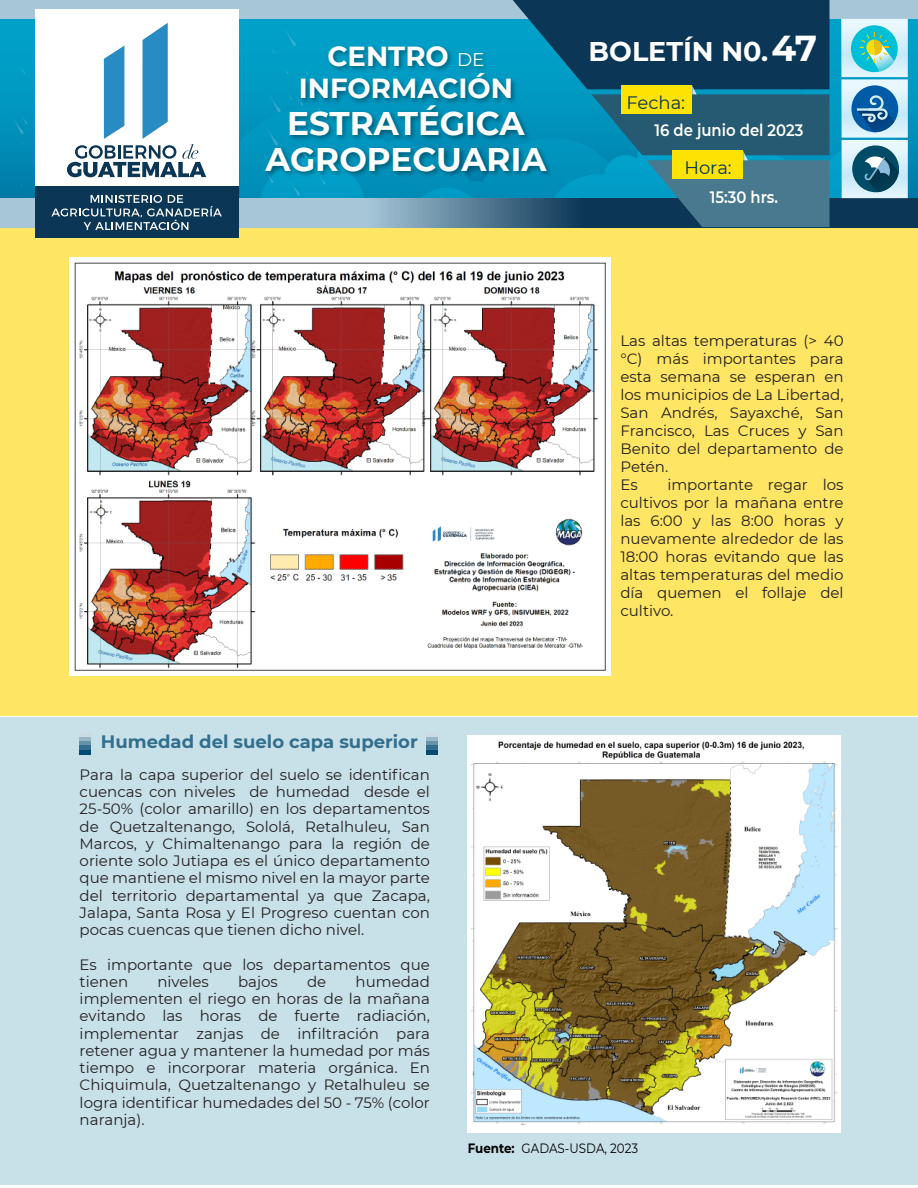
<style>
.page{position:relative;width:918px;height:1188px;background:#fff}
.page>*{position:absolute;margin:0;border:0;box-sizing:border-box;transform-origin:0 0}
.t1{font:700 32.7px "Montserrat";color:#fff}
.t2{font:700 27.6px/32.4px "Montserrat";color:#fff;text-align:center}
.t3{font:700 27px "Montserrat";color:#fff}
.t4{font:700 18px "Montserrat";color:#336e8e}
.t5{font:18px "Montserrat";color:#0a3656}
.t6{font:600 16.5px "Montserrat";color:#fff;scale:.9 1}
.t7{font:15px/17.2px "Montserrat";color:#231f20;text-align:justify}
.t8{font:13.5px "Montserrat";color:#000;scale:.88 1}
.s1{font-weight:400;font-size:18.3px}
.s2{font-size:36px}
.s3{font-weight:700}
</style>
<div class="page">
<div style="left:0;top:216px;width:918px;height:500px;background:#ffe564"></div>
<div style="left:0;top:718px;width:918px;height:467px;background:#c8e1e8"></div>
<hr style="left:79px;top:733px;width:11px;height:4px;background:#ccdbe2">
<div style="left:79px;top:737px;width:11px;height:5px;background:#99b6c6"></div>
<svg style="left:79px;top:742px;width:11px;height:4px"></svg>
<hr style="left:79px;top:746px;width:11px;height:4px;background:#336e8e">
<hr style="left:79px;top:750px;width:11px;height:4px;background:#004a73">
<hr style="left:426px;top:733px;width:11px;height:4px;background:#ccdbe2">
<div style="left:426px;top:737px;width:11px;height:5px;background:#99b6c6"></div>
<svg style="left:426px;top:742px;width:11px;height:4px"></svg>
<hr style="left:426px;top:746px;width:11px;height:4px;background:#336e8e">
<hr style="left:426px;top:750px;width:11px;height:4px;background:#004a73">
<img style="left:70px;top:258px;width:541px;height:418px">
<svg style="left:0;top:19px;width:918px;height:179px;background:#0594bd"></svg>
<div style="left:0;top:0;width:918px;height:19px;background:#a7c7d8"></div>
<svg style="left:34px;top:29px;width:1px;height:21px"></svg>
<svg style="left:31px;top:158px;width:4px;height:13px"></svg>
<svg style="left:19px;top:181px;width:3px;height:5px"></svg>
<svg style="left:20px;top:66px;width:5px;height:8px"></svg>
<svg style="left:32px;top:94px;width:3px;height:12px"></svg>
<svg style="left:11px;top:113px;width:16px;height:32px"></svg>
<svg style="left:0;top:198px;width:918px;height:29px;background:#6f93a9"></svg>
<div style="left:35px;top:9px;width:203px;height:216px;background:#fff"></div>
<div style="left:35px;top:187px;width:203px;height:51px;background:#0b3656"></div>
<svg style="left:51px;top:195px;width:171px;height:35px"></svg>
<svg style="left:67px;top:23px;width:139px;height:154px"></svg>
<svg style="left:899px;top:19px;width:9px;height:58px"></svg>
<svg style="left:899px;top:79px;width:9px;height:59px"></svg>
<svg style="left:899px;top:140px;width:9px;height:58px"></svg>
<svg style="left:240px;top:0;width:659px;height:227px;background:#257f9b"></svg>
<div style="left:673px;top:151px;width:70px;height:28px;background:#fce303"></div>
<img style="left:467px;top:735px;width:374px;height:397px">
<h2 class="t2" style="left:299px;top:39px;width:215px">CENTRO <span class="s1">DE<br></span>INFORMACIÓN</h2>
<h1 class="t1" style="left:287px;top:99px;width:239px">ESTRATÉGICA</h1>
<h1 class="t1" style="left:265px;top:135px;width:283px">AGROPECUARIA</h1>
<h3 class="t3" style="left:589px;top:32px;width:230px">BOLETÍN N0.<span class="s2">47</span></h3>
<p class="t5" style="left:627px;top:90px;width:60px">Fecha:</p>
<p class="t6" style="left:655px;top:118px;width:167px">16 de junio del 2023</p>
<p class="t5" style="left:684px;top:155px;width:49px">Hora:</p>
<p class="t6" style="left:710px;top:185px;width:77px">15:30 hrs.</p>
<p class="t4" style="left:101px;top:729px;width:318px">Humedad del suelo capa superior</p>
<p class="t7" style="left:80px;top:765px;width:352px">Para la capa superior del suelo se identifican cuencas con niveles de humedad desde el 25-50% (color amarillo) en los departamentos de Quetzaltenango, Sololá, Retalhuleu, San Marcos, y Chimaltenango para la región de oriente solo Jutiapa es el único departamento que mantiene el mismo nivel en la mayor parte del territorio departamental ya que Zacapa, Jalapa, Santa Rosa y El Progreso cuentan con pocas cuencas que tienen dicho nivel.</p>
<p class="t7" style="left:80px;top:955px;width:352px">Es importante que los departamentos que tienen</p>
<p class="t7" style="left:157px;top:972px;width:53px">niveles</p>
<p class="t7" style="left:238px;top:972px;width:41px">bajos</p>
<p class="t7" style="left:307px;top:972px;width:21px">de</p>
<p class="t7" style="left:80px;top:972px;width:352px;text-indent:276px">humedad implementen el riego en horas de la mañana evitando las horas de fuerte radiación, implementar zanjas de infiltración para retener agua y mantener la humedad por más tiempo e incorporar materia orgánica. En Chiquimula, Quetzaltenango y Retalhuleu se logra identificar humedades del 50 - 75% (color naranja).</p>
<p class="t7" style="left:620px;top:331px;width:225px;line-height:18px;text-align:left">Las altas temperaturas (&gt; 40 °C) más importantes para esta semana se esperan en los municipios de La Libertad,<br>San Andrés, Sayaxché, San<br>Francisco, Las Cruces y San<br>Benito del departamento de<br>Petén.<br>Es</p>
<p class="t7" style="left:620px;top:475px;width:225px;line-height:18px;text-indent:47px">importante regar los cultivos por la mañana entre las 6:00 y las 8:00 horas y nuevamente alrededor de las 18:00 horas evitando que las altas temperaturas del medio día quemen el follaje del cultivo.</p>
<p class="t8" style="left:468px;top:1139px;width:195px"><span class="s3">Fuente:</span> GADAS-USDA, 2023</p>
</div>
